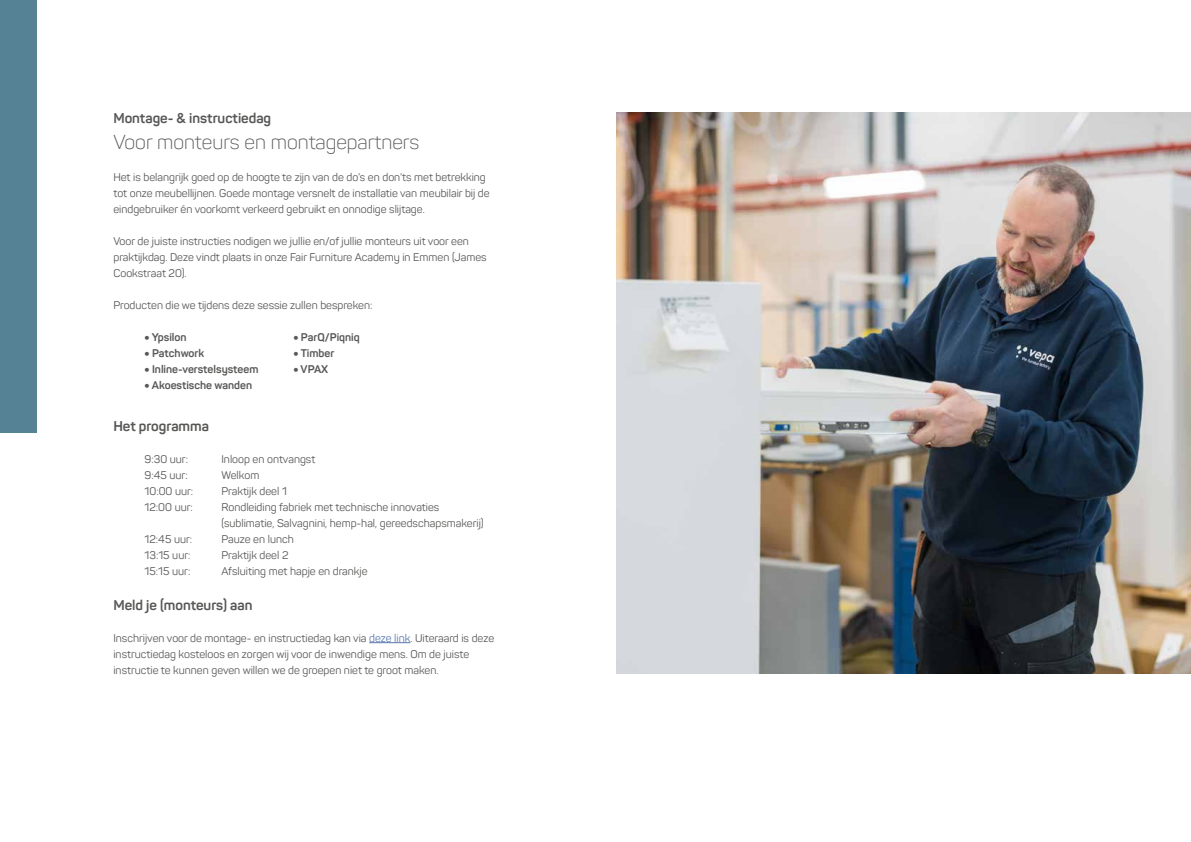
<style>
.page{position:relative;width:1191px;height:842px;background:#fff}
.page>*{position:absolute;margin:0;border:0;box-sizing:border-box;transform-origin:0 0}
.t1{font:300 20px "Panton";color:#575756}
.t2{font:700 14px "Panton";color:#575756}
.t3{font:11px/16px "Panton";color:#575756}
.t4{font:700 11px "Panton";color:#575756}
.s1{color:#5576af}
</style>
<div class="page">
<hr style="left:369px;top:642px;width:41px;height:1px;background:#5576af">
<div style="left:0;top:0;width:37px;height:432px;background:#568296"></div>
<img style="left:617px;top:112px;width:574px;height:562px">
<p class="t2" style="left:113px;top:109px;width:159px">Montage- &amp; instructiedag</p>
<h1 class="t1" style="left:113px;top:129px;width:307px">Voor monteurs en montagepartners</h1>
<p class="t3" style="left:113px;top:169px;width:378px">Het is belangrijk goed op de hoogte te zijn van de do’s en don’ts met betrekking tot onze meubellijnen. Goede montage versnelt de installatie van meubilair bij de eindgebruiker én voorkomt verkeerd gebruikt en onnodige slijtage.</p>
<p class="t3" style="left:113px;top:233px;width:375px">Voor de juiste instructies nodigen we jullie en/of jullie monteurs uit voor een praktijkdag. Deze vindt plaats in onze Fair Furniture Academy in Emmen (James<br>Cookstraat 20).</p>
<p class="t3" style="left:113px;top:297px;width:260px">Producten die we tijdens deze sessie zullen bespreken:</p>
<p class="t4" style="left:145px;top:330px;width:43px">• Ypsilon</p>
<p class="t4" style="left:293px;top:330px;width:68px">• ParQ/Piqniq</p>
<p class="t4" style="left:145px;top:346px;width:61px">• Patchwork</p>
<p class="t4" style="left:293px;top:346px;width:42px">• Timber</p>
<p class="t4" style="left:145px;top:362px;width:115px">• Inline-verstelsysteem</p>
<p class="t4" style="left:293px;top:362px;width:36px">• VPAX</p>
<p class="t4" style="left:145px;top:378px;width:109px">• Akoestische wanden</p>
<p class="t2" style="left:113px;top:418px;width:97px">Het programma</p>
<p class="t3" style="left:145px;top:451px;width:45px">9:30 uur:</p>
<p class="t3" style="left:221px;top:451px;width:95px">Inloop en ontvangst</p>
<p class="t3" style="left:145px;top:467px;width:45px">9:45 uur:</p>
<p class="t3" style="left:221px;top:467px;width:39px">Welkom</p>
<p class="t3" style="left:145px;top:483px;width:50px">10:00 uur:</p>
<p class="t3" style="left:221px;top:483px;width:67px">Praktijk deel 1</p>
<p class="t3" style="left:145px;top:499px;width:50px">12:00 uur:</p>
<p class="t3" style="left:221px;top:499px;width:264px">Rondleiding fabriek met technische innovaties (sublimatie, Salvagnini, hemp-hal, gereedschapsmakerij)</p>
<p class="t3" style="left:145px;top:531px;width:49px">12:45 uur:</p>
<p class="t3" style="left:221px;top:531px;width:74px">Pauze en lunch</p>
<p class="t3" style="left:145px;top:547px;width:47px">13:15 uur:</p>
<p class="t3" style="left:221px;top:547px;width:69px">Praktijk deel 2</p>
<p class="t3" style="left:145px;top:563px;width:47px">15:15 uur:</p>
<p class="t3" style="left:221px;top:563px;width:148px">Afsluiting met hapje en drankje</p>
<p class="t2" style="left:113px;top:596px;width:140px">Meld je (monteurs) aan</p>
<p class="t3" style="left:113px;top:630px;width:382px">Inschrijven voor de montage- en instructiedag kan via <span class="s1">deze link</span>. Uiteraard is deze instructiedag kosteloos en zorgen wij voor de inwendige mens. Om de juiste instructie te kunnen geven willen we de groepen niet te groot maken.</p>
</div>
